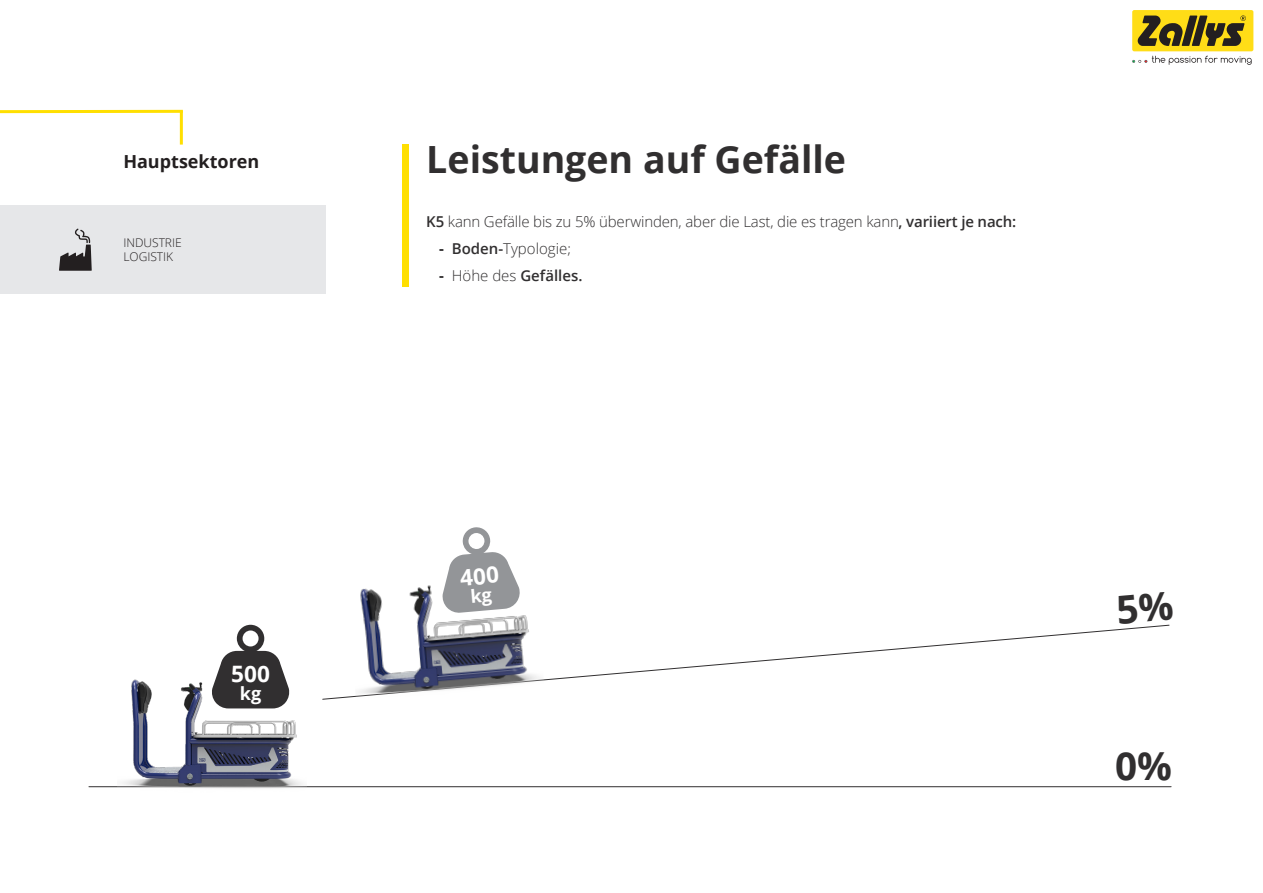
<style>
.page{position:relative;width:1263px;height:893px;background:#fff}
.page>*{position:absolute;margin:0;border:0;box-sizing:border-box;transform-origin:0 0}
.t1{font:700 38.7px "Open Sans";color:#312f30}
.t2{font:700 37.5px "Open Sans";color:#312f30}
.t3{font:700 22.65px "Open Sans";color:#fff}
.t4{font:700 18.15px "Open Sans";color:#fff}
.t5{font:700 18px "Open Sans";color:#231f20}
.t6{font:300 15px "Open Sans";letter-spacing:-.01em;color:#312f30}
.t7{font:600 15px "Open Sans";color:#312f30}
.t8{font:300 12px/14.4px "Open Sans";color:#231f20}
.s1{font-weight:600}
.s2{font-weight:700}
.s3{font-weight:300}
</style>
<div class="page">
<svg style="left:1132px;top:56px;width:119px;height:9px"></svg>
<div style="left:1132px;top:10px;width:121px;height:41px;background:#ffdd17;border-radius:2px"></div>
<svg style="left:1138px;top:15px;width:108px;height:31px"></svg>
<div style="left:402px;top:145px;width:7px;height:142px;background:#ffdf01"></div>
<hr style="left:89px;top:786px;width:1082px;height:1px;background:#312f30">
<svg style="left:322px;top:624px;width:848px;height:76px"></svg>
<img style="left:118px;top:679px;width:188px;height:110px">
<img style="left:344px;top:585px;width:202px;height:115px">
<svg style="left:211px;top:625px;width:79px;height:83px"></svg>
<div style="left:0;top:205px;width:325px;height:89px;background:#e6e7e9"></div>
<svg style="left:0;top:109px;width:183px;height:6px"></svg>
<hr style="left:180px;top:111px;width:3px;height:34px;background:#ffdf01">
<svg style="left:59px;top:228px;width:33px;height:43px"></svg>
<svg style="left:442px;top:527px;width:78px;height:86px"></svg>
<p class="t5" style="left:123px;top:149px;width:138px">Hauptsektoren</p>
<p class="t8" style="left:123px;top:235px;width:60px">INDUSTRIE<br>LOGISTIK</p>
<p class="t3" style="left:231px;top:657px;width:40px">500</p>
<p class="t4" style="left:240px;top:680px;width:23px">kg</p>
<p class="t2" style="left:426px;top:133px;width:421px">Leistungen auf Gefälle</p>
<p class="t6" style="left:426px;top:212px;width:591px"><span class="s1">K5</span> kann Gefälle bis zu 5% überwinden, aber die Last, die es tragen kann<span class="s1">, variiert je nach:</span></p>
<p class="t6" style="left:439px;top:239px;width:133px"><span class="s2">-</span> <span class="s1">Boden-</span>Typologie;</p>
<p class="t7" style="left:439px;top:266px;width:145px"><span class="s2">-</span> <span class="s3">Höhe des</span> Gefälles.</p>
<p class="t1" style="left:1115px;top:739px;width:58px">0%</p>
</div>
